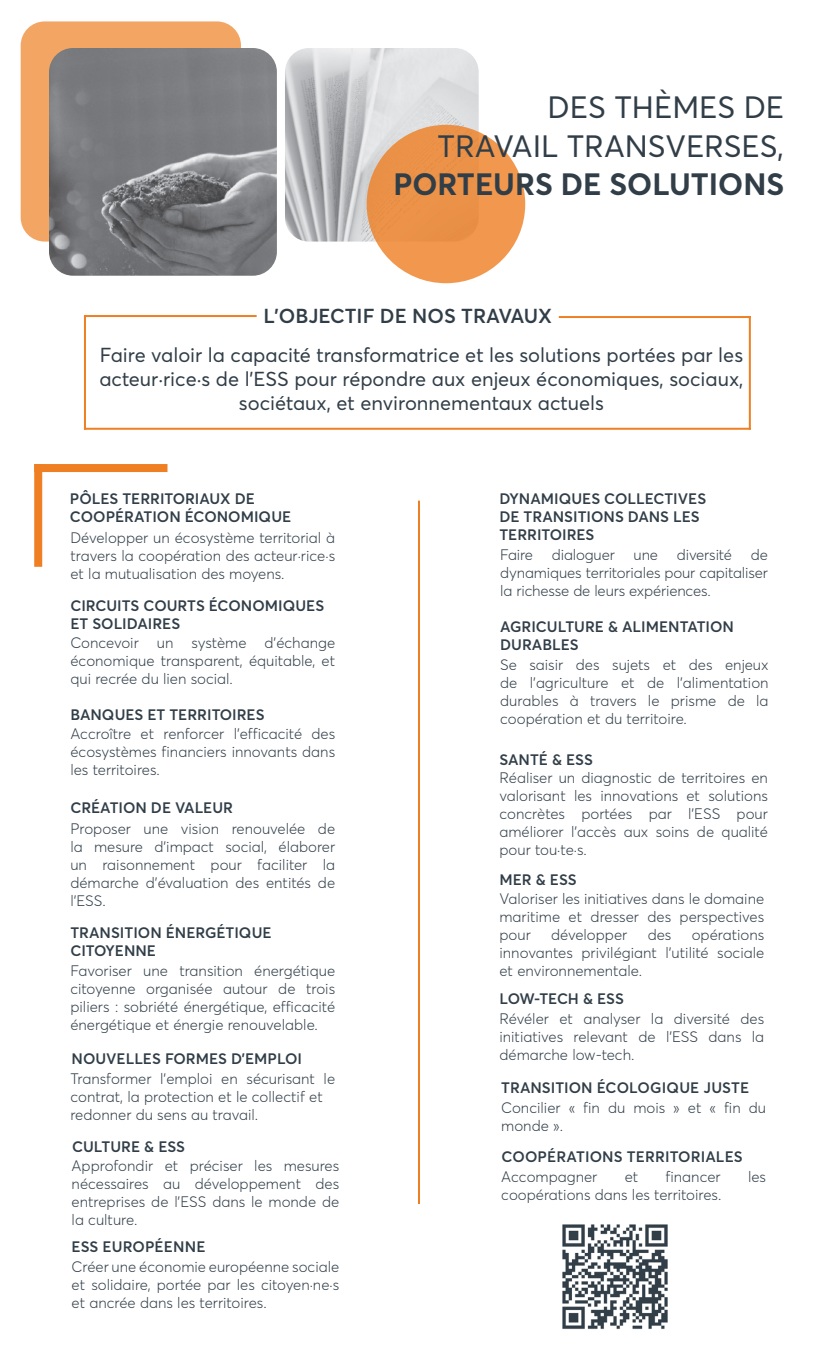
<style>
.page{position:relative;width:840px;height:1361px;background:#fff}
.page>*{position:absolute;margin:0;border:0;box-sizing:border-box;transform-origin:0 0}
.t1{font:30.4px "Averta Std";color:#313e48}
.t2{font:700 30.4px "Averta Std";color:#313e48}
.t3{font:20px/24px "Averta Std";color:#313e48;text-align:center}
.t4{font:600 20px "Averta Std";color:#313e48}
.t5{font:300 15px/18px "Averta Std";color:#313e48;text-align:justify}
.t6{font:600 15px/18px "Averta Std";color:#313e48}
.s1{font-size:14.2px}
</style>
<div class="page">
<div style="left:21px;top:21px;width:220px;height:220px;background:#f3a564;border-radius:24px"></div>
<img style="left:49px;top:48px;width:228px;height:228px">
<img style="left:285px;top:48px;width:193px;height:193px">
<div style="left:366px;top:125px;width:159px;height:158px;background:#ec9349;border-radius:50%"></div>
<hr style="left:748px;top:316px;width:2px;height:114px;background:#ee7f22">
<hr style="left:84px;top:315px;width:2px;height:115px;background:#ee7f22">
<hr style="left:84px;top:315px;width:172px;height:2px;background:#ee7f22">
<hr style="left:558px;top:316px;width:192px;height:2px;background:#ee7f22">
<hr style="left:84px;top:428px;width:666px;height:2px;background:#ee7f22">
<div style="left:34px;top:464px;width:8px;height:103px;background:#ee7f22"></div>
<div style="left:34px;top:464px;width:133px;height:8px;background:#ee7f22"></div>
<hr style="left:418px;top:500px;width:2px;height:704px;background:#ee7f22">
<img style="left:562px;top:1224px;width:106px;height:105px">
<p class="t1" style="left:547px;top:89px;width:238px">DES THÈMES DE</p>
<p class="t1" style="left:437px;top:127px;width:348px">TRAVAIL TRANSVERSES,</p>
<p class="t2" style="left:393px;top:165px;width:392px">PORTEURS DE SOLUTIONS</p>
<p class="t4" style="left:263px;top:304px;width:290px">L’OBJECTIF DE NOS TRAVAUX</p>
<p class="t3" style="left:99px;top:343px;width:645px">Faire valoir la capacité transformatrice et les solutions portées par les acteur·rice·s de l’ESS pour répondre aux enjeux économiques, sociaux, sociétaux, et environnementaux actuels</p>
<p class="t6" style="left:70px;top:490px;width:223px">PÔLES TERRITORIAUX DE<br>COOPÉRATION ÉCONOMIQUE</p>
<p class="t5" style="left:70px;top:528px;width:266px">Développer un écosystème territorial à travers la coopération des acteur·rice·s et la mutualisation des moyens.</p>
<p class="t6" style="left:70px;top:596px;width:255px">CIRCUITS COURTS ÉCONOMIQUES<br>ET SOLIDAIRES</p>
<p class="t5" style="left:70px;top:633px;width:266px">Concevoir un système d’échange économique transparent, équitable, et qui recrée du lien social.</p>
<p class="t6" style="left:70px;top:706px;width:195px">BANQUES ET TERRITOIRES</p>
<p class="t5" style="left:70px;top:725px;width:266px">Accroître et renforcer l’efficacité des écosystèmes financiers innovants dans les territoires.</p>
<p class="t6" style="left:70px;top:798px;width:164px">CRÉATION DE VALEUR</p>
<p class="t5" style="left:70px;top:819px;width:266px">Proposer une vision renouvelée de la mesure d’impact social, élaborer un raisonnement pour faciliter la démarche d’évaluation des entités de l’ESS.</p>
<p class="t6" style="left:70px;top:923px;width:202px">TRANSITION ÉNERGÉTIQUE<br>CITOYENNE</p>
<p class="t5" style="left:70px;top:961px;width:266px">Favoriser une transition énergétique citoyenne organisée autour de trois piliers : sobriété énergétique, efficacité énergétique et énergie renouvelable.</p>
<p class="t6" style="left:72px;top:1050px;width:232px">NOUVELLES FORMES D’EMPLOI</p>
<p class="t5" style="left:70px;top:1070px;width:266px">Transformer l’emploi en sécurisant le contrat, la protection et le collectif et</p>
<p class="t5" style="left:70px;top:1106px;width:189px">redonner du sens au travail.</p>
<p class="t6" style="left:72px;top:1137px;width:114px">CULTURE &amp; ESS</p>
<p class="t5" style="left:72px;top:1156px;width:269px">Approfondir et préciser les mesures nécessaires au développement des entreprises de l’ESS dans le monde de la culture.</p>
<p class="t6" style="left:72px;top:1238px;width:135px">ESS EUROPÉENNE</p>
<p class="t5" style="left:72px;top:1257px;width:269px">Créer une économie européenne sociale et solidaire, portée par les citoyen·ne·s et ancrée dans les territoires.</p>
<p class="t6" style="left:499px;top:490px;width:208px">DYNAMIQUES COLLECTIVES<br>DE TRANSITIONS DANS LES<br>TERRITOIRES</p>
<p class="t5" style="left:500px;top:546px;width:269px;text-indent:250px">de dynamiques territoriales pour capitaliser la richesse de leurs expériences<span class="s1">.</span></p>
<p class="t5" style="left:500px;top:546px;width:34px">Faire</p>
<p class="t5" style="left:551px;top:546px;width:64px">dialoguer</p>
<p class="t5" style="left:633px;top:546px;width:26px">une</p>
<p class="t5" style="left:676px;top:546px;width:57px">diversité</p>
<p class="t6" style="left:500px;top:617px;width:235px">AGRICULTURE &amp; ALIMENTATION<br>DURABLES</p>
<p class="t5" style="left:500px;top:656px;width:270px">Se saisir des sujets et des enjeux de l’agriculture et de l’alimentation durables à travers le prisme de la coopération et du territoire.</p>
<p class="t6" style="left:499px;top:750px;width:95px">SANTÉ &amp; ESS</p>
<p class="t5" style="left:499px;top:768px;width:270px">Réaliser un diagnostic de territoires en valorisant les innovations et solutions concrètes portées par l’ESS pour améliorer l’accès aux soins de qualité pour tou·te·s.</p>
<p class="t6" style="left:499px;top:870px;width:79px">MER &amp; ESS</p>
<p class="t5" style="left:499px;top:889px;width:266px">Valoriser les initiatives dans le domaine maritime et dresser des perspectives pour</p>
<p class="t5" style="left:551px;top:925px;width:78px">développer</p>
<p class="t5" style="left:647px;top:925px;width:25px">des</p>
<p class="t5" style="left:499px;top:925px;width:266px;text-indent:192px">opérations innovantes privilégiant l’utilité sociale et environnementale.</p>
<p class="t6" style="left:499px;top:989px;width:126px">LOW-TECH &amp; ESS</p>
<p class="t5" style="left:499px;top:1010px;width:266px">Révéler et analyser la diversité des initiatives relevant de l’ESS dans la démarche low-tech.</p>
<p class="t6" style="left:501px;top:1078px;width:249px">TRANSITION ÉCOLOGIQUE JUSTE</p>
<p class="t5" style="left:501px;top:1098px;width:266px">Concilier « fin du mois » et « fin du monde ».</p>
<p class="t6" style="left:501px;top:1147px;width:243px">COOPÉRATIONS TERRITORIALES</p>
<p class="t5" style="left:501px;top:1167px;width:98px">Accompagner</p>
<p class="t5" style="left:624px;top:1167px;width:15px">et</p>
<p class="t5" style="left:665px;top:1167px;width:57px">financer</p>
<p class="t5" style="left:747px;top:1167px;width:20px">les</p>
<p class="t5" style="left:501px;top:1185px;width:221px">coopérations dans les territoires.</p>
</div>
